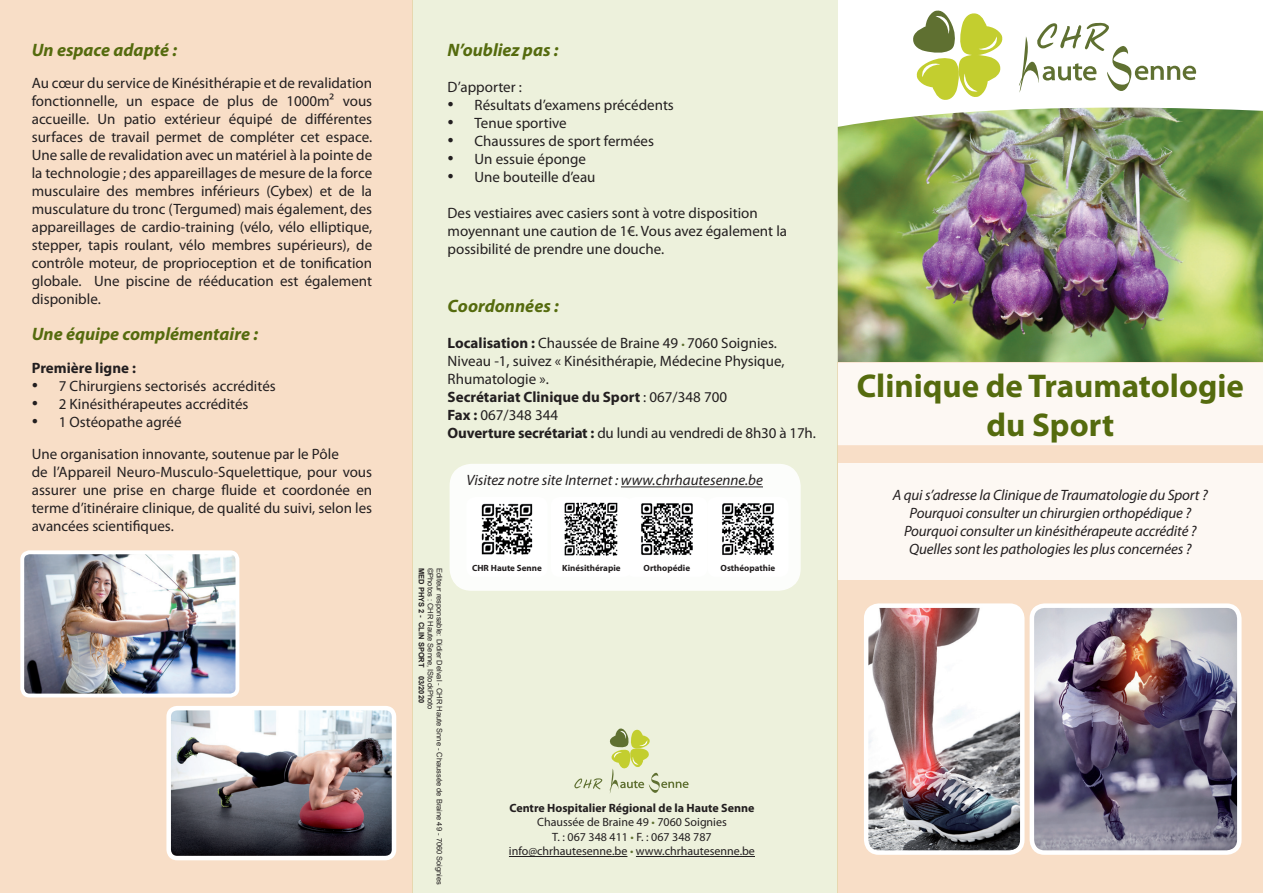
<style>
.page{position:relative;width:1263px;height:893px;background:#fff}
.page>*{position:absolute;margin:0;border:0;box-sizing:border-box;transform-origin:0 0}
.t1{font:700 33px/39.6px "Myriad Pro";color:#556b0e;text-align:center}
.t2{font:italic 700 18px "Myriad Pro";color:#556b0e}
.t3{font:15px/18px "Myriad Pro";color:#231f20}
.t4{font:italic 15px/18px "Myriad Pro";letter-spacing:-.01em;color:#231f20;text-align:center}
.t5{font:700 15px "Myriad Pro";color:#231f20}
.t6{font:12px/14.4px "Myriad Pro";color:#231f20;text-align:center}
.t7{font:700 9px "Myriad Pro";color:#231f20}
.t8{font:7.5px "Arial";color:#231f20}
.t9{font:700 7.5px "Arial";color:#231f20}
.s1{font-family:"Times New Roman";font-size:18px}
.s2{font-weight:700}
.s3{font-size:12px;color:#5f7031}
.s4{color:#5f7031}
</style>
<div class="page">
<img style="left:838px;top:108px;width:425px;height:255px">
<div style="left:838px;top:363px;width:425px;height:530px;background:#f8dec7"></div>
<div style="left:0;top:0;width:412px;height:893px;background:#f8dec7"></div>
<div style="left:838px;top:363px;width:425px;height:82px;background:#fdf8f3"></div>
<div style="left:412px;top:0;width:426px;height:893px;background:#edf1dc"></div>
<div style="left:838px;top:463px;width:425px;height:117px;background:#fdf8f3"></div>
<hr style="left:509px;top:856px;width:118px;height:1px;background:#231f20">
<hr style="left:636px;top:856px;width:119px;height:1px;background:#231f20">
<svg style="left:913px;top:11px;width:90px;height:89px"></svg>
<svg style="left:1019px;top:23px;width:177px;height:70px"></svg>
<svg style="left:609px;top:728px;width:80px;height:65px"></svg>
<svg style="left:574px;top:778px;width:28px;height:11px"></svg>
<div style="left:450px;top:465px;width:350px;height:125px;background:#fff;border-radius:21px"></div>
<div style="left:450px;top:464px;width:351px;height:127px;border:2px solid #fff;border-radius:21px"></div>
<img style="left:481px;top:503px;width:52px;height:52px">
<img style="left:564px;top:502px;width:54px;height:54px">
<hr style="left:621px;top:486px;width:142px;height:1px;background:#231f20">
<img style="left:171px;top:711px;width:220px;height:144px">
<div style="left:166px;top:706px;width:230px;height:154px;border:4px solid #fff;border-radius:9px"></div>
<img style="left:25px;top:555px;width:209px;height:137px">
<div style="left:20px;top:550px;width:219px;height:147px;border:4px solid #fff;border-radius:7px"></div>
<img style="left:869px;top:608px;width:150px;height:242px">
<div style="left:864px;top:603px;width:160px;height:252px;border:4px solid #fff;border-radius:13px"></div>
<img style="left:1034px;top:608px;width:202px;height:242px">
<div style="left:1029px;top:603px;width:212px;height:252px;border:4px solid #fff;border-radius:13px"></div>
<img style="left:641px;top:503px;width:52px;height:52px">
<img style="left:721px;top:503px;width:53px;height:53px">
<p class="t2" style="left:32px;top:38px;width:147px">Un espace adapté :</p>
<p class="t3" style="left:32px;top:74px;width:342px;text-align:justify">Au cœur du service de Kinésithérapie et de revalidation fonctionnelle, un espace de plus de 1000m² vous accueille. Un patio extérieur équipé de différentes surfaces de travail permet de compléter cet espace.<br>Une salle de revalidation avec un matériel à la pointe de la technologie ; des appareillages de mesure de la force musculaire des membres inférieurs (Cybex) et de la musculature du tronc (Tergumed) mais également, des appareillages de cardio-training (vélo, vélo elliptique, stepper, tapis roulant, vélo membres supérieurs), de contrôle moteur, de proprioception et de tonification globale. Une piscine de rééducation est également disponible.</p>
<p class="t2" style="left:32px;top:323px;width:228px">Une équipe complémentaire :</p>
<p class="t5" style="left:32px;top:358px;width:106px">Première ligne :</p>
<p class="t3" style="left:32px;top:377px;width:245px"><span class="s1">•</span> 7 Chirurgiens sectorisés accrédités</p>
<p class="t3" style="left:32px;top:395px;width:218px"><span class="s1">•</span> 2 Kinésithérapeutes accrédités</p>
<p class="t3" style="left:32px;top:405px;width:309px;line-height:32.4px"><span class="s1">•</span> 1 Ostéopathe agréé<br>Une organisation innovante, soutenue par le Pôle</p>
<p class="t3" style="left:32px;top:463px;width:342px;text-align:justify">de l’Appareil Neuro-Musculo-Squelettique, pour vous assurer une prise en charge fluide et coordonée en terme d’itinéraire clinique, de qualité du suivi, selon les avancées scientifiques.</p>
<p class="t2" style="left:448px;top:38px;width:112px">N’oubliez pas :</p>
<p class="t3" style="left:448px;top:78px;width:76px">D’apporter :</p>
<p class="t3" style="left:448px;top:96px;width:228px"><span class="s1">•</span> Résultats d’examens précédents</p>
<p class="t3" style="left:448px;top:114px;width:121px"><span class="s1">•</span> Tenue sportive</p>
<p class="t3" style="left:448px;top:132px;width:208px"><span class="s1">•</span> Chaussures de sport fermées</p>
<p class="t3" style="left:448px;top:150px;width:140px"><span class="s1">•</span> Un essuie éponge</p>
<p class="t3" style="left:448px;top:168px;width:149px"><span class="s1">•</span> Une bouteille d’eau</p>
<p class="t3" style="left:448px;top:204px;width:341px">Des vestiaires avec casiers sont à votre disposition moyennant une caution de 1€. Vous avez également la possibilité de prendre une douche.</p>
<p class="t2" style="left:448px;top:294px;width:113px">Coordonnées :</p>
<p class="t3" style="left:448px;top:333px;width:370px"><span class="s2">Localisation :</span> Chaussée de Braine 49 <span class="s3">•</span> 7060 Soignies.<br>Niveau -1, suivez « Kinésithérapie, Médecine Physique, Rhumatologie ».<br><span class="s2">Secrétariat Clinique du Sport</span> : 067/348 700<br><span class="s2">Fax :</span> 067/348 344<br><span class="s2">Ouverture secrétariat :</span> du lundi au vendredi de 8h30 à 17h.</p>
<p class="t4" style="left:466px;top:471px;width:298px">Visitez notre site Internet : www.chrhautesenne.be</p>
<p class="t9" style="left:426px;top:568px;width:101px;rotate:90deg">MED PHYS 2 - CLIN SPORT</p>
<p class="t8" style="left:435px;top:568px;width:143px;rotate:90deg">©Photos : CHR Haute Senne, IStockPhoto</p>
<p class="t8" style="left:444px;top:568px;width:319px;rotate:90deg">Editeur responsable: Didier Delval - CHR Haute Snne - Chaussée de Braine 49 - 7060 Soignies</p>
<p class="t9" style="left:426px;top:676px;width:29px;rotate:90deg">03/2020</p>
<p class="t7" style="left:472px;top:562px;width:71px">CHR Haute Senne</p>
<p class="t7" style="left:562px;top:562px;width:60px">Kinésithérapie</p>
<p class="t7" style="left:643px;top:562px;width:48px">Orthopédie</p>
<p class="t7" style="left:720px;top:562px;width:56px">Osthéopathie</p>
<p class="t6" style="left:509px;top:801px;width:248px"><span class="s2">Centre Hospitalier Régional de la Haute Senne </span>Chaussée de Braine 49 <span class="s4">•</span> 7060 Soignies<br>T. : 067 348 411 <span class="s4">•</span> F. : 067 348 787 info@chrhautesenne.be <span class="s4">•</span> www.chrhautesenne.be</p>
<h1 class="t1" style="left:857px;top:365px;width:389px">Clinique de Traumatologie du Sport</h1>
<p class="t4" style="left:893px;top:486px;width:316px">A qui s’adresse la Clinique de Traumatologie du Sport ?<br>Pourquoi consulter un chirurgien orthopédique ?<br>Pourquoi consulter un kinésithérapeute accrédité ?<br>Quelles sont les pathologies les plus concernées ?</p>
</div>
